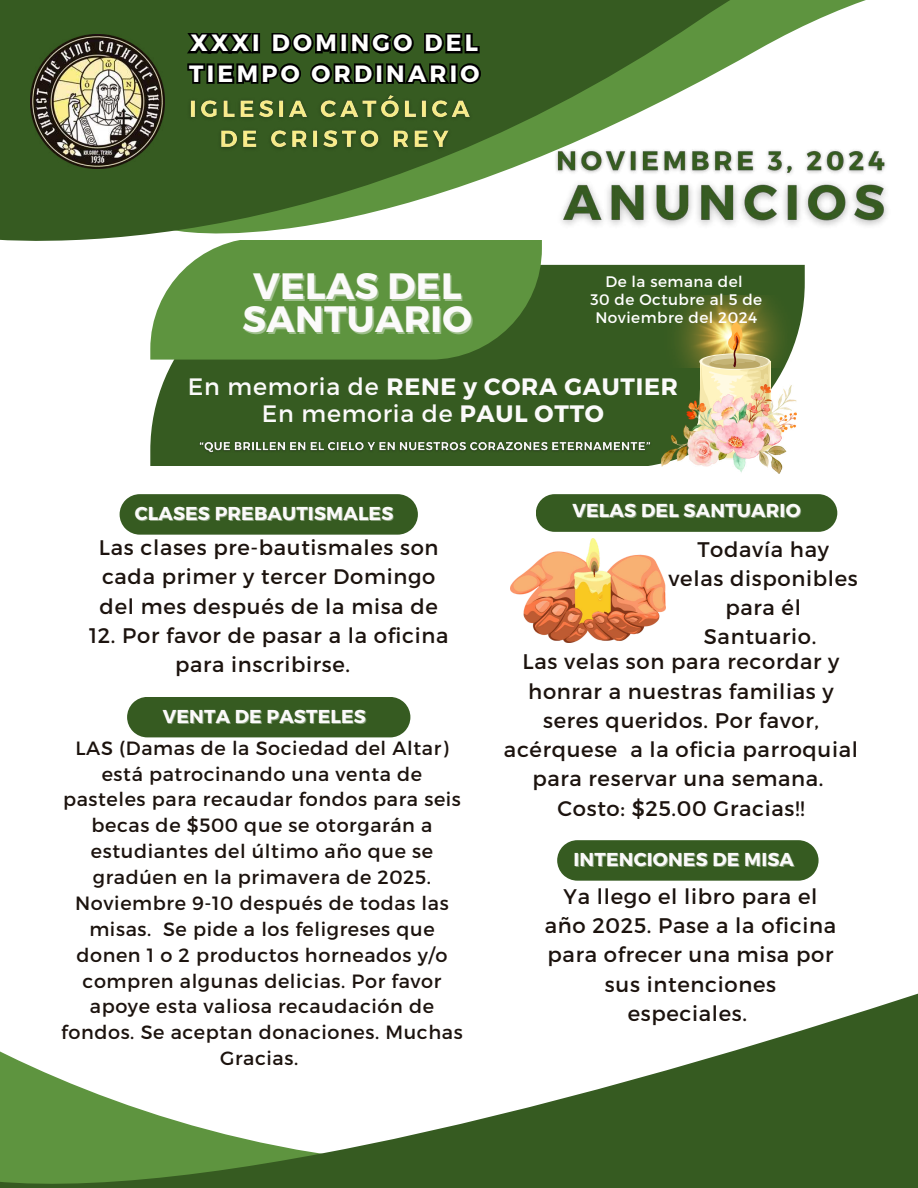
<style>
.page{position:relative;width:918px;height:1188px;background:#fff}
.page>*{position:absolute;margin:0;border:0;box-sizing:border-box;transform-origin:0 0}
.t1{font:700 36.6px "Montserrat";letter-spacing:.01em;color:#fbfafa}
.t2{font:700 23.7px/27.3px "Montserrat";letter-spacing:.03em;color:#fbfafa;text-align:center}
.t3{font:700 23.55px/30.3px "Montserrat";letter-spacing:.14em;color:#fff}
.t4{font:21.15px/29.2px "Montserrat";letter-spacing:.03em;color:#1c130e;text-align:center}
.t5{font:19.2px/25.8px "Montserrat";letter-spacing:.03em;color:#1c130e;text-align:center}
.t6{font:700 18.75px "Montserrat";letter-spacing:.01em;color:#fbfafa}
.t7{font:700 18.6px "Montserrat";letter-spacing:.01em;color:#fbfafa}
.t8{font:15.3px/17.7px "Montserrat";letter-spacing:.03em;color:#fff;text-align:center}
.s1{font-weight:400}
</style>
<div class="page">
<svg style="left:0;top:0;width:866px;height:265px"></svg>
<div style="left:150px;top:265px;width:655px;height:201px;background:#365b21"></div>
<svg style="left:150px;top:241px;width:392px;height:119px;background:#639647"></svg>
<img style="left:661px;top:296px;width:137px;height:72px">
<svg style="left:687px;top:319px;width:96px;height:65px;background:#a9a25f"></svg>
<img style="left:661px;top:384px;width:135px;height:90px">
<svg style="left:183px;top:22px;width:301px;height:65px;background:#1e3212"></svg>
<img style="left:30px;top:34px;width:134px;height:134px">
<svg style="left:0;top:993px;width:918px;height:195px"></svg>
<img style="left:549px;top:171px;width:338px;height:65px">
<img style="left:195px;top:438px;width:460px;height:18px">
<img style="left:184px;top:87px;width:300px;height:69px">
<img style="left:550px;top:144px;width:337px;height:38px">
<div style="left:536px;top:494px;width:301px;height:38px;background:#365b21;border-radius:19px"></div>
<div style="left:127px;top:697px;width:283px;height:40px;background:#365b21"></div>
<svg style="left:120px;top:494px;width:298px;height:41px;background:#3e6129"></svg>
<svg style="left:557px;top:840px;width:262px;height:41px;background:#3f622b"></svg>
<img style="left:510px;top:538px;width:156px;height:105px">
<p class="t3" style="left:189px;top:27px;width:292px">XXXI DOMINGO DEL<br>TIEMPO ORDINARIO</p>
<h2 class="t1" style="left:253px;top:263px;width:210px">VELAS DEL</h2>
<p class="t1" style="left:243px;top:295px;width:231px">SANTUARIO</p>
<p class="t8" style="left:605px;top:272px;width:139px">De la semana del</p>
<h5 class="t8" style="left:590px;top:290px;width:173px">30 de Octubre al 5 de<br>Noviembre del 2024</h5>
<p class="t2" style="left:188px;top:371px;width:492px"><span class="s1">En memoria de</span> RENE y CORA GAUTIER<br><span class="s1">En memoria de</span> PAUL OTTO</p>
<p class="t7" style="left:135px;top:502px;width:260px">CLASES PREBAUTISMALES</p>
<h6 class="t4" style="left:99px;top:532px;width:341px;text-align:left">Las clases pre-bautismales son cada primer y tercer Domingo del mes después de la misa de</h6>
<h6 class="t4" style="left:89px;top:620px;width:361px">12. Por favor de pasar a la oficina para inscribirse.</h6>
<p class="t7" style="left:163px;top:704px;width:205px">VENTA DE PASTELES</p>
<h6 class="t5" style="left:61px;top:734px;width:403px">LAS (Damas de la Sociedad del Altar) está patrocinando una venta de pasteles para recaudar fondos para seis becas de $500 que se otorgarán a estudiantes del último año que se gradúen en la primavera de 2025.<br>Noviembre 9-10 después de todas las misas. Se pide a los feligreses que donen 1 o 2 productos horneados y/o compren algunas delicias. Por favor apoye esta valiosa recaudación de fondos. Se aceptan donaciones. Muchas<br>Gracias.</h6>
<p class="t6" style="left:572px;top:498px;width:230px">VELAS DEL SANTUARIO</p>
<p class="t4" style="left:669px;top:533px;width:191px">Todavía hay velas disponibles para él<br>Santuario.</p>
<h6 class="t4" style="left:504px;top:646px;width:356px">Las velas son para recordar y honrar a nuestras familias y seres queridos. Por favor, acérquese a la oficia parroquial para reservar una semana.<br>Costo: $25.00 Gracias!!</h6>
<p class="t7" style="left:574px;top:848px;width:222px">INTENCIONES DE MISA</p>
<p class="t4" style="left:545px;top:881px;width:293px">Ya llego el libro para el año 2025. Pase a la oficina para ofrecer una misa por sus intenciones especiales.</p>
</div>
